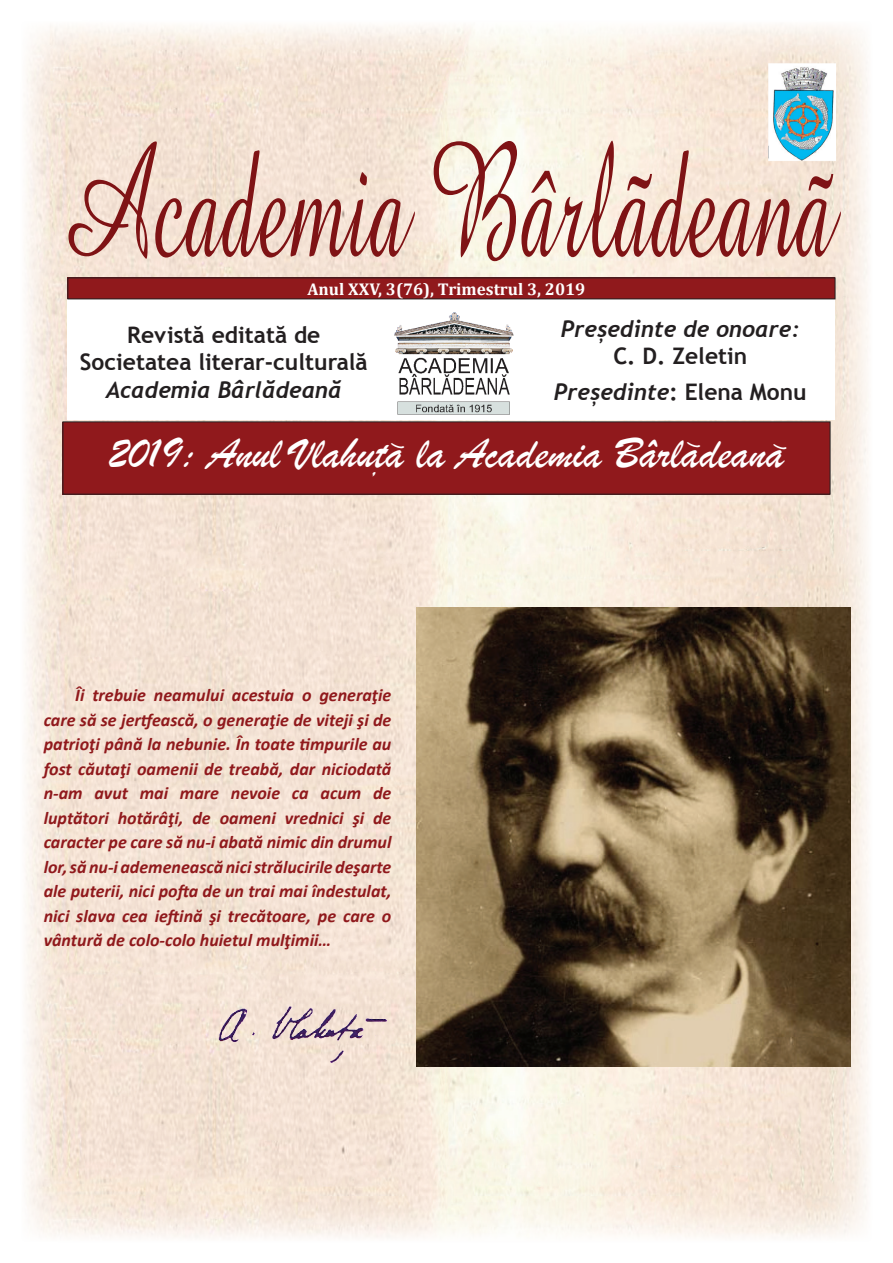
<style>
.page{position:relative;width:893px;height:1263px;background:#fff}
.page>*{position:absolute;margin:0;border:0;box-sizing:border-box;transform-origin:0 0}
.t1{font:165.15px "Amazone BT";color:#7f1315;scale:.54 1}
.t2{font:45px "Brush Script";color:#fff}
.t3{font:italic 700 22.8px "Trebuchet";color:#231f20}
.t4{font:700 22.8px/27.3px "Trebuchet MS";color:#231f20;text-align:center}
.t5{font:21px "Brush Script Std";color:#fff}
.t6{font:italic 700 18px/24.5px "Calibri";color:#90191c;text-align:justify}
.t7{font:700 17.1px "Cambria";color:#fff}
.t8{font:15px "Brush Script Std";color:#fff}
.s1{font-family:"Trebuchet MS";font-style:normal}
</style>
<div class="page">
<img style="left:25px;top:25px;width:843px;height:1213px">
<div style="left:68px;top:295px;width:767px;height:125px;background:#fff"></div>
<img style="left:769px;top:64px;width:66px;height:100px">
<div style="left:68px;top:278px;width:767px;height:21px;background:#90191c"></div>
<div style="left:68px;top:278px;width:767px;height:21px;border:1px solid #231f20"></div>
<img style="left:394px;top:312px;width:120px;height:103px">
<div style="left:63px;top:422px;width:767px;height:72px;background:#90191c"></div>
<img style="left:417px;top:608px;width:433px;height:458px">
<img style="left:205px;top:992px;width:191px;height:83px">
<h1 class="t1" style="left:57px;top:108px;width:1438px">Academia Bârlãdeanã</h1>
<p class="t7" style="left:307px;top:277px;width:279px">Anul XXV, 3(76), Trimestrul 3, 2019</p>
<p class="t4" style="left:80px;top:321px;width:289px">Revistă editată de<br>Societatea literar-culturală</p>
<p class="t3" style="left:106px;top:376px;width:237px">Academia Bârlădeană</p>
<p class="t3" style="left:561px;top:315px;width:240px">Preşedinte de onoare:</p>
<p class="t4" style="left:613px;top:343px;width:136px">C. D. Zeletin</p>
<p class="t3" style="left:554px;top:378px;width:254px">Preşedinte<span class="s1">: Elena Monu</span></p>
<h2 class="t2" style="left:109px;top:426px;width:677px">2019: Anul Vlahuta la Academia Bârladeana</h2>
<p class="t8" style="left:388px;top:449px;width:7px;rotate:-90deg">(</p>
<p class="t8" style="left:685px;top:448px;width:7px;rotate:-90deg">(</p>
<p class="t8" style="left:771px;top:450px;width:7px;rotate:-90deg">(</p>
<p class="t5" style="left:372px;top:456px;width:8px">,</p>
<p class="t6" style="left:44px;top:683px;width:349px;text-indent:32px">Îi trebuie neamului acestuia o generaţie care să se jertfească, o generaţie de viteji şi de patrioţi până la nebunie. În toate timpurile au fost căutaţi oamenii de treabă, dar niciodată n-am avut mai mare nevoie ca acum de luptători hotărâţi, de oameni vrednici şi de caracter pe care să nu-i abată nimic din drumul lor, să nu-i ademenească nici strălucirile deşarte ale puterii, nici pofta de un trai mai îndestulat, nici slava cea ieftină şi trecătoare, pe care o vântură de colo-colo huietul mulţimii…</p>
</div>
